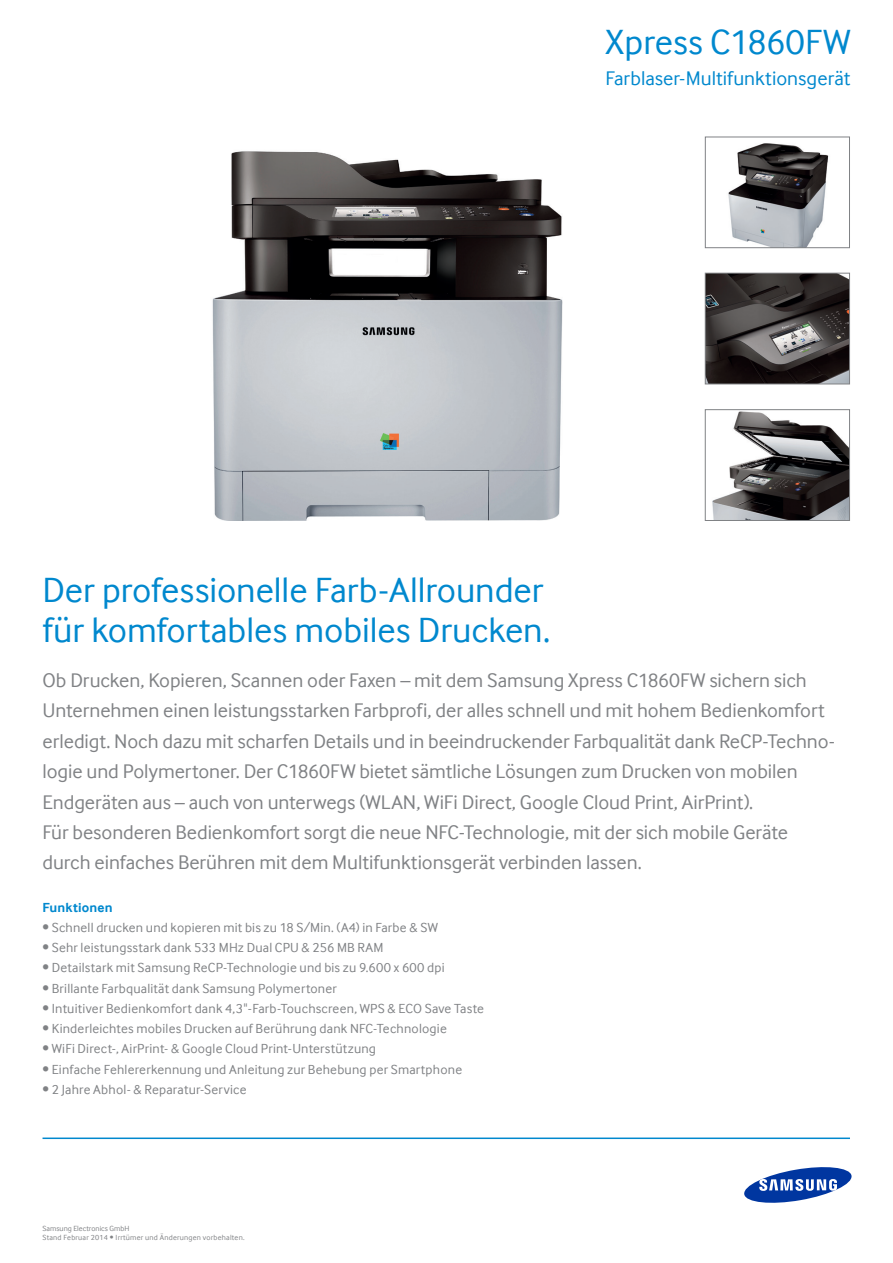
<style>
.page{position:relative;width:893px;height:1263px;background:#fff}
.page>*{position:absolute;margin:0;border:0;box-sizing:border-box;transform-origin:0 0}
._01_Headline_24_27{font:36px "Samsung Inter Face";color:#0088ce}
._00_Produktname_24{font:36px "Samsung Inter Face";color:#0088ce}
._02_Einleser_13_5_20{font:20.25px/30.3px "Samsung Inter Face";letter-spacing:-.005em;color:#808285}
._00_Produktsparte_Na{font:20.25px "Samsung Inter Face";color:#0088ce}
._03_Copy_Bullets_9_1{font:13.5px "Samsung Inter Face";letter-spacing:.015em;color:#808285}
._03_Copy_Overline_9{font:700 13.5px "Samsung Inter Face";letter-spacing:.01em;color:#0088ce}
.t1{font:7.65px/8.6px "Samsung Inter Face";letter-spacing:.03em;color:#808285}
.s1{font-family:"Helvetica Neue LT Std";font-weight:300}
</style>
<div class="page">
<hr style="left:43px;top:1137px;width:807px;height:2px;background:#0088ce">
<svg style="left:744px;top:1167px;width:107px;height:36px"></svg>
<img style="left:707px;top:275px;width:141px;height:107px">
<div style="left:705px;top:273px;width:145px;height:111px;border:1px solid #808285"></div>
<img style="left:712px;top:411px;width:136px;height:108px">
<div style="left:705px;top:409px;width:145px;height:112px;border:1px solid #808285"></div>
<img style="left:728px;top:143px;width:101px;height:103px">
<div style="left:705px;top:136px;width:145px;height:112px;border:1px solid #808285"></div>
<img style="left:212px;top:151px;width:351px;height:370px">
<p class="_00_Produktname_24" style="left:606px;top:22px;width:246px">Xpress C1860FW</p>
<p class="_00_Produktsparte_Na" style="left:605px;top:66px;width:247px">Farblaser-Multifunktionsgerät</p>
<p class="_01_Headline_24_27" style="left:43px;top:569px;width:502px">Der professionelle Farb-Allrounder</p>
<p class="_01_Headline_24_27" style="left:43px;top:610px;width:509px">für komfortables mobiles Drucken.</p>
<p class="_02_Einleser_13_5_20" style="left:43px;top:665px;width:794px">Ob Drucken, Kopieren, Scannen oder Faxen – mit dem Samsung Xpress C1860FW sichern sich Unternehmen einen leistungsstarken Farbprofi, der alles schnell und mit hohem Bedienkomfort erledigt. Noch dazu mit scharfen Details und in beeindruckender Farbqualität dank ReCP-Techno&shy;logie und Polymertoner. Der C1860FW bietet sämtliche Lösungen zum Drucken von mobilen Endgeräten aus – auch von unterwegs (WLAN, WiFi Direct, Google Cloud Print, AirPrint).<br>Für besonderen Bedienkomfort sorgt die neue NFC-Technologie, mit der sich mobile Geräte durch einfaches Berühren mit dem Multifunktionsgerät verbinden lassen.</p>
<p class="_03_Copy_Overline_9" style="left:43px;top:899px;width:72px">Funktionen</p>
<p class="_03_Copy_Bullets_9_1" style="left:43px;top:920px;width:397px">• Schnell drucken und kopieren mit bis zu 18 S/Min. (A4) in Farbe &amp; SW</p>
<p class="_03_Copy_Bullets_9_1" style="left:43px;top:940px;width:343px">• Sehr leistungsstark dank 533 MHz Dual CPU &amp; 256 MB RAM</p>
<p class="_03_Copy_Bullets_9_1" style="left:43px;top:960px;width:404px">• Detailstark mit Samsung ReCP-Technologie und bis zu 9.600 x 600 dpi</p>
<p class="_03_Copy_Bullets_9_1" style="left:43px;top:980px;width:296px">• Brillante Farbqualität dank Samsung Polymertoner</p>
<p class="_03_Copy_Bullets_9_1" style="left:43px;top:1001px;width:443px">• Intuitiver Bedienkomfort dank 4,3<span class="s1">"</span>-Farb-Touchscreen, WPS &amp; ECO Save Taste</p>
<p class="_03_Copy_Bullets_9_1" style="left:43px;top:1021px;width:406px">• Kinderleichtes mobiles Drucken auf Berührung dank NFC-Technologie</p>
<p class="_03_Copy_Bullets_9_1" style="left:43px;top:1041px;width:335px">• WiFi Direct-, AirPrint- &amp; Google Cloud Print-Unterstützung</p>
<p class="_03_Copy_Bullets_9_1" style="left:43px;top:1061px;width:421px">• Einfache Fehlererkennung und Anleitung zur Behebung per Smartphone</p>
<p class="_03_Copy_Bullets_9_1" style="left:43px;top:1082px;width:206px">• 2 Jahre Abhol- &amp; Reparatur-Service</p>
<p class="t1" style="left:43px;top:1224px;width:204px">Samsung Electronics GmbH<br>Stand Februar 2014 • Irrtümer und Änderungen vorbehalten.</p>
</div>
